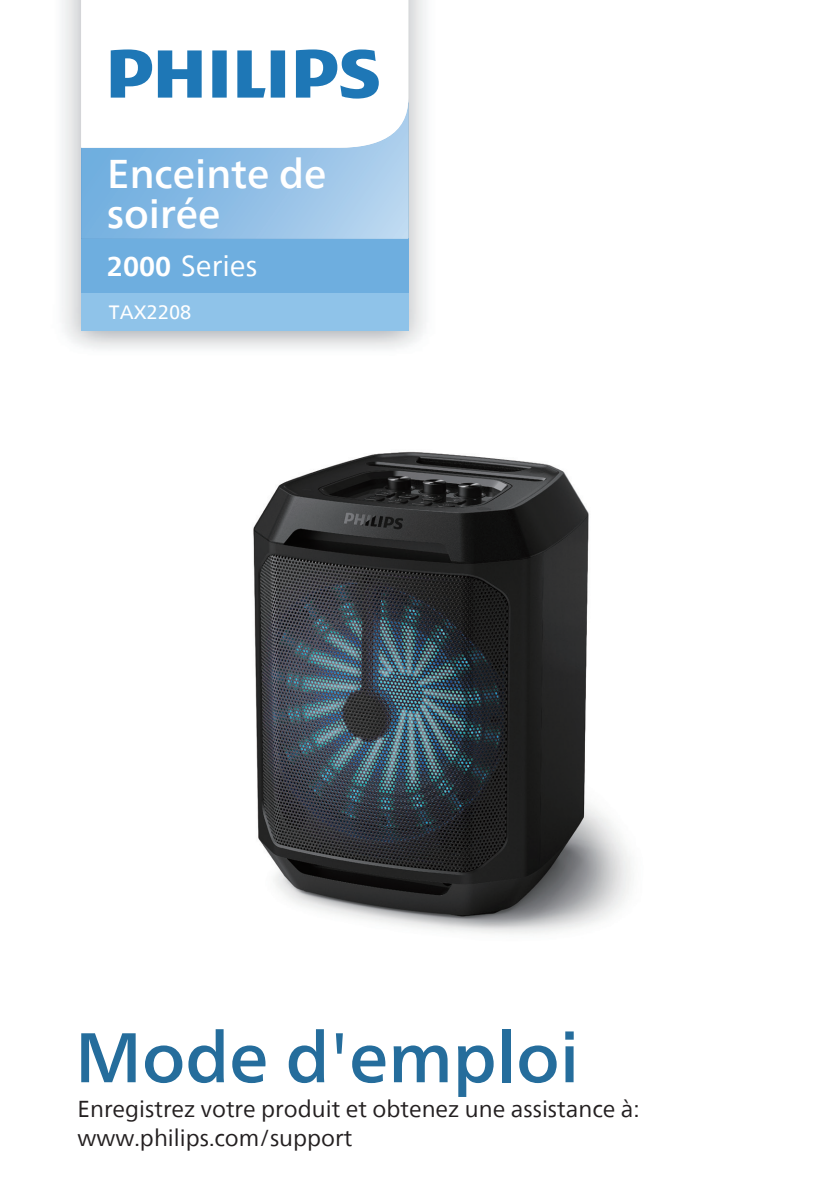
<style>
.page{position:relative;width:840px;height:1191px;background:#fff}
.page>*{position:absolute;margin:0;border:0;box-sizing:border-box;transform-origin:0 0}
.t1{font:500 70.2px "Neue Frutiger World";color:#256d9c}
.t2{font:500 40px/40px "Neue Frutiger World";color:#fff}
.t3{font:500 36.8px "Neue Frutiger World";letter-spacing:-.01em;color:#fff}
.t4{font:28.8px "Neue Frutiger World";color:#fff}
.t5{font:700 27px "Neue Frutiger World";color:#fff}
.t6{font:23px/29.2px "Neue Frutiger World";color:#231f20}
.t7{font:500 20.8px "Neue Frutiger World";color:#fff}
.t8{font:19.2px "Neue Frutiger World";color:#fff}
.s1{font-weight:700}
</style>
<div class="page">
<img style="left:62px;top:0;width:364px;height:349px">
<div style="left:81px;top:293px;width:327px;height:38px;background:#8fc3e9"></div>
<div style="left:81px;top:239px;width:327px;height:54px;background:#6eaedf"></div>
<svg style="left:81px;top:148px;width:327px;height:91px;background:#90bfe6"></svg>
<svg style="left:81px;top:0;width:327px;height:148px"></svg>
<svg style="left:105px;top:46px;width:273px;height:53px"></svg>
<img style="left:253px;top:451px;width:378px;height:483px">
<h2 class="t2" style="left:107px;top:154px;width:221px">Enceinte de soirée</h2>
<h3 class="t3" style="left:102px;top:149px;width:237px">Party Speaker</h3>
<p class="t4" style="left:105px;top:236px;width:153px"><span class="s1">2000</span> Series</p>
<p class="t7" style="left:105px;top:293px;width:90px">TAX2208</p>
<p class="t5" style="left:107px;top:243px;width:66px">2000</p>
<p class="t8" style="left:109px;top:297px;width:84px">TAX2208</p>
<h1 class="t1" style="left:75px;top:999px;width:505px">Mode d'emploi</h1>
<p class="t6" style="left:77px;top:1094px;width:563px">Enregistrez votre produit et obtenez une assistance à: www.philips.com/support</p>
</div>
